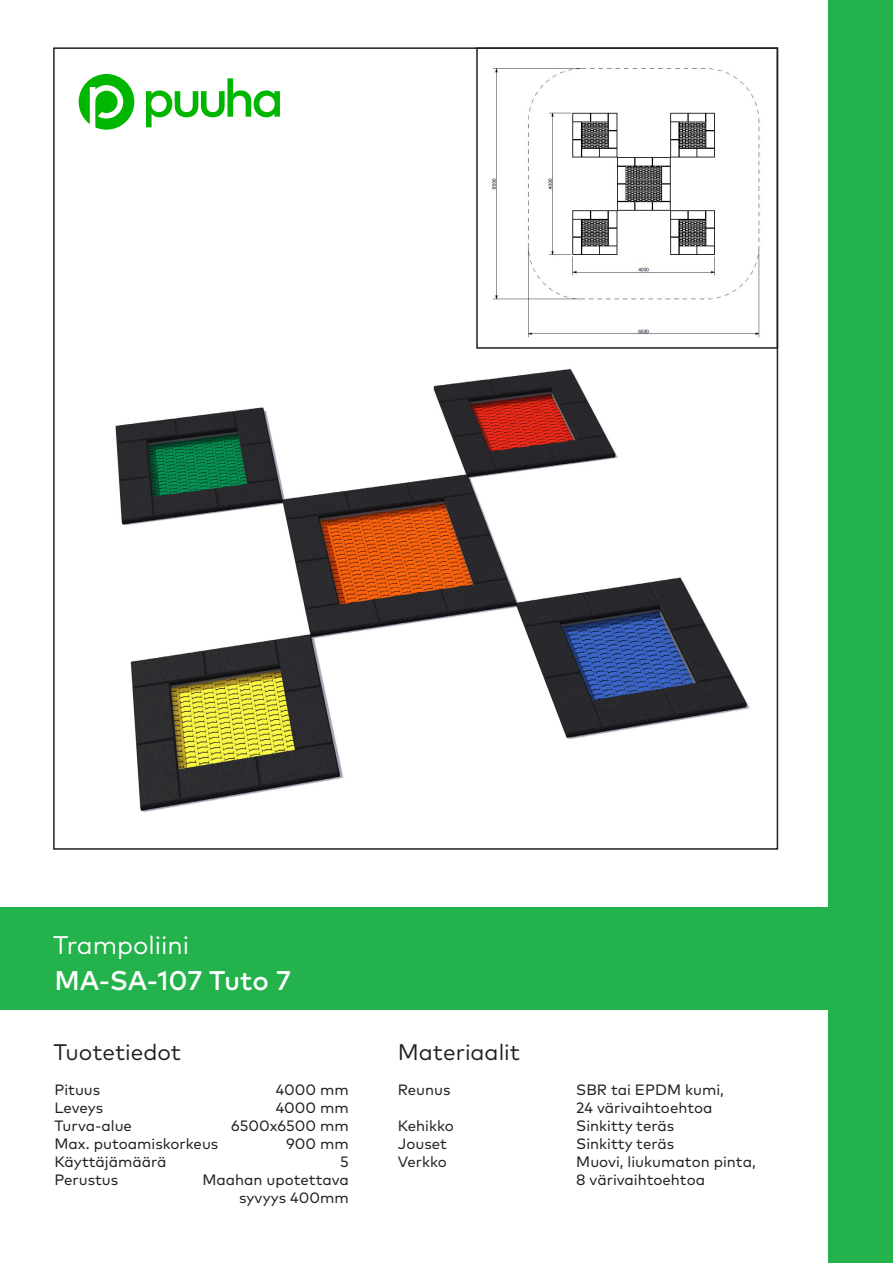
<style>
.page{position:relative;width:893px;height:1263px;background:#fff}
.page>*{position:absolute;margin:0;border:0;box-sizing:border-box;transform-origin:0 0}
.TUOTENUMERO{font:500 27px "Mark Pro";color:#fff}
.TUOTERYHMÄ{font:25.5px "Mark Pro";color:#fff}
.TUOTE_MATERIAALI{font:22.5px "Mark Pro";color:#231f20}
.Tiedot{font:15px "Mark Pro";color:#231f20}
.Numerot{font:15px "Mark Pro";color:#231f20}
</style>
<div class="page">
<img style="left:491px;top:68px;width:269px;height:270px">
<img style="left:115px;top:369px;width:635px;height:443px">
<div style="left:828px;top:0;width:65px;height:1263px;background:#23b24b"></div>
<div style="left:0;top:907px;width:884px;height:102px;background:#23b24b"></div>
<svg style="left:79px;top:74px;width:55px;height:56px"></svg>
<svg style="left:146px;top:78px;width:134px;height:49px"></svg>
<div style="left:476px;top:47px;width:302px;height:302px;border:2px solid #231f20"></div>
<p class="TUOTERYHMÄ" style="left:53px;top:926px;width:138px">Trampoliini</p>
<p class="TUOTENUMERO" style="left:54px;top:960px;width:238px">MA-SA-107 Tuto 7</p>
<p class="TUOTE_MATERIAALI" style="left:53px;top:1035px;width:129px">Tuotetiedot</p>
<p class="TUOTE_MATERIAALI" style="left:398px;top:1035px;width:124px">Materiaalit</p>
<p class="Tiedot" style="left:54px;top:1078px;width:47px">Pituus</p>
<p class="Tiedot" style="left:54px;top:1096px;width:50px">Leveys</p>
<p class="Tiedot" style="left:54px;top:1114px;width:79px">Turva-alue</p>
<p class="Tiedot" style="left:54px;top:1132px;width:165px">Max. putoamiskorkeus</p>
<p class="Tiedot" style="left:54px;top:1150px;width:114px">Käyttäjämäärä</p>
<p class="Tiedot" style="left:54px;top:1168px;width:65px">Perustus</p>
<p class="Numerot" style="left:276px;top:1078px;width:75px">4000 mm</p>
<p class="Numerot" style="left:276px;top:1096px;width:75px">4000 mm</p>
<p class="Numerot" style="left:231px;top:1114px;width:119px">6500x6500 mm</p>
<p class="Numerot" style="left:286px;top:1132px;width:64px">900 mm</p>
<p class="Numerot" style="left:340px;top:1150px;width:10px">5</p>
<p class="Numerot" style="left:202px;top:1168px;width:148px">Maahan upotettava</p>
<p class="Numerot" style="left:239px;top:1186px;width:111px">syvyys 400mm</p>
<p class="Tiedot" style="left:398px;top:1078px;width:54px">Reunus</p>
<p class="Tiedot" style="left:398px;top:1114px;width:58px">Kehikko</p>
<p class="Tiedot" style="left:398px;top:1132px;width:51px">Jouset</p>
<p class="Tiedot" style="left:398px;top:1150px;width:51px">Verkko</p>
<p class="Tiedot" style="left:576px;top:1078px;width:149px">SBR tai EPDM kumi,</p>
<p class="Tiedot" style="left:576px;top:1096px;width:138px">24 värivaihtoehtoa</p>
<p class="Tiedot" style="left:576px;top:1114px;width:99px">Sinkitty teräs</p>
<p class="Tiedot" style="left:576px;top:1132px;width:99px">Sinkitty teräs</p>
<p class="Tiedot" style="left:576px;top:1150px;width:181px">Muovi, liukumaton pinta,</p>
<p class="Tiedot" style="left:576px;top:1168px;width:130px">8 värivaihtoehtoa</p>
</div>
